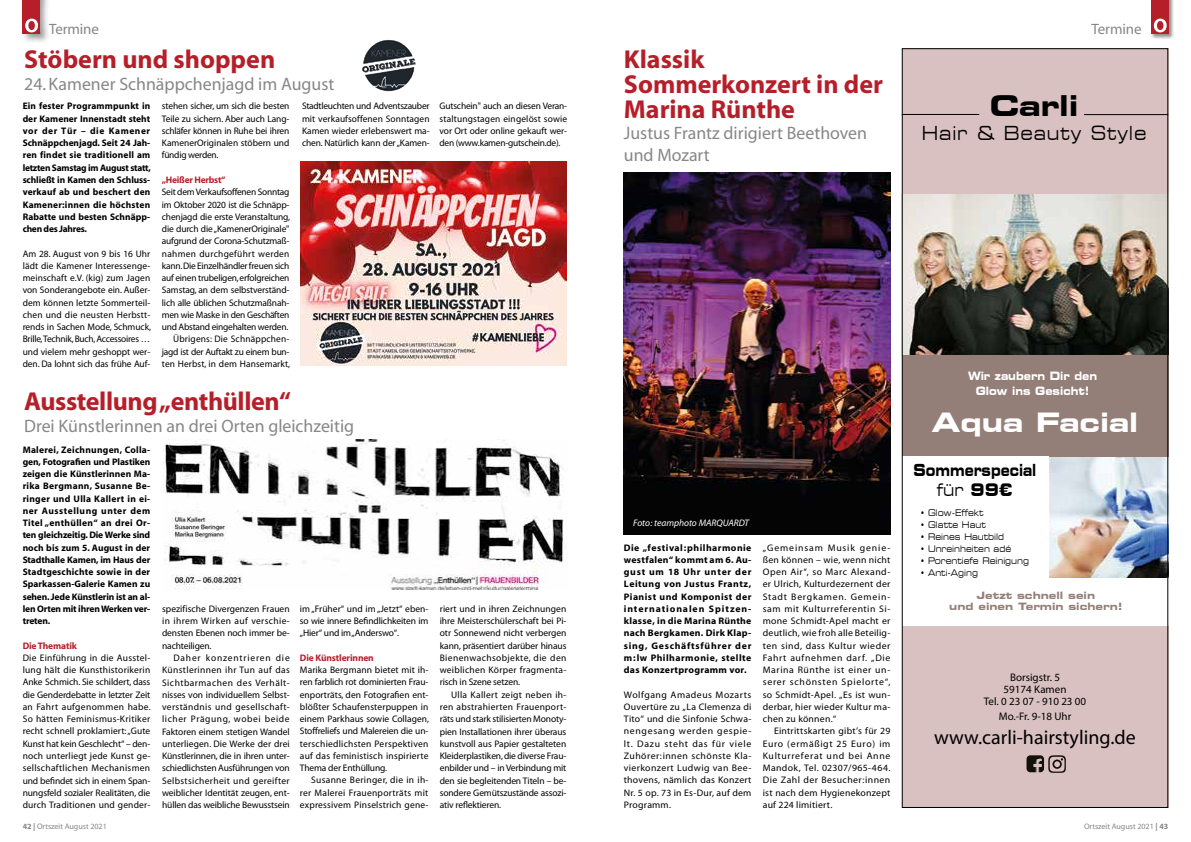
<style>
.page{position:relative;width:1191px;height:842px;background:#fff}
.page>*{position:absolute;margin:0;border:0;box-sizing:border-box;transform-origin:0 0}
.t1{font:700 expanded 28.4px "Square 721 BT";color:#000}
.t2{font:700 expanded 26.5px "Square 721 BT";color:#fff}
.t3{font:700 26px/25px "Myriad";color:#b61f29}
.t4{font:20px "Myriad Pro";color:#000}
.t5{font:expanded 19.2px "Square 721 BT";letter-spacing:.055em;color:#000;scale:.84 1}
.t6{font:18px/21.6px "Myriad";color:#878787}
.t7{font:expanded 17.2px "Square 721 BT";color:#000;scale:.84 1}
.t8{font:700 expanded 16.5px "Square 721 BT";color:#000;scale:.73 1}
.t9{font:15px "Myriad";letter-spacing:-.01em;color:#878787}
.t10{font:700 expanded 11.4px/15px "Square 721 BT";color:#fff;text-align:center;scale:.84 1}
.t11{font:11px/12px "Myriad Pro";color:#000;text-align:center}
.t12{font:700 expanded 10px/11.6px "Square 721 BT";color:#937f78;text-align:center}
.t13{font:9.5px/12.3px "Myriad";letter-spacing:-.01em;color:#000;text-align:justify}
.t14{font:700 9.5px/12.3px "Myriad";letter-spacing:.01em;color:#000;text-align:justify}
.t15{font:700 9.5px "Myriad";letter-spacing:-.015em;color:#b61f29}
.t16{font:italic 9.5px "Myriad";letter-spacing:-.005em;color:#fff}
.t17{font:expanded 9px "Square 721 BT";color:#000;scale:.84 1}
.t18{font:8px "Myriad";color:#878787}
.s1{font-weight:700}
</style>
<div class="page">
<div style="left:21px;top:0;width:29px;height:44px;background:#000;opacity:.41"></div>
<div style="left:23px;top:0;width:17px;height:34px;background:#b61f29"></div>
<svg style="left:25px;top:19px;width:13px;height:13px"></svg>
<div style="left:1150px;top:0;width:23px;height:39px;background:#000;opacity:.44"></div>
<div style="left:1151px;top:0;width:17px;height:34px;background:#b61f29"></div>
<svg style="left:1153px;top:19px;width:13px;height:13px"></svg>
<img style="left:300px;top:161px;width:267px;height:204px">
<img style="left:624px;top:172px;width:266px;height:362px">
<img style="left:362px;top:39px;width:54px;height:53px">
<img style="left:164px;top:439px;width:400px;height:151px">
<div style="left:901px;top:48px;width:267px;height:760px;background:#dac1c1"></div>
<img style="left:903px;top:194px;width:263px;height:161px">
<hr style="left:901px;top:114px;width:78px;height:1px;background:#000">
<hr style="left:1084px;top:114px;width:84px;height:1px;background:#000">
<img style="left:1048px;top:755px;width:17px;height:18px">
<img style="left:1026px;top:755px;width:18px;height:17px">
<img style="left:1049px;top:456px;width:117px;height:122px">
<div style="left:901px;top:355px;width:267px;height:101px;background:#937f78"></div>
<div style="left:901px;top:456px;width:148px;height:127px;background:#fff"></div>
<div style="left:901px;top:578px;width:267px;height:48px;background:#fff"></div>
<div style="left:901px;top:48px;width:267px;height:760px;border:1px solid #000"></div>
<h3 class="t9" style="left:49px;top:21px;width:52px">Termine</h3>
<h3 class="t9" style="left:1091px;top:21px;width:52px">Termine</h3>
<h3 class="t3" style="left:24px;top:48px;width:252px">Stöbern und shoppen</h3>
<h3 class="t6" style="left:24px;top:74px;width:312px">24. Kamener Schnäppchenjagd im August</h3>
<p class="t14" style="left:23px;top:100px;width:130px">Ein fester Programmpunkt in der Kamener Innenstadt steht vor der Tür – die Kamener Schnäppchenjagd. Seit 24 Jah&shy;ren findet sie traditionell am letzten Samstag im August statt, schließt in Kamen den Schluss&shy;verkauf ab und beschert den Kamener:innen die höchsten Rabatte und besten Schnäpp&shy;chen des Jahres.</p>
<p class="t13" style="left:23px;top:248px;width:130px">Am 28. August von 9 bis 16 Uhr lädt die Kamener Interessenge&shy;meinschaft e.V. (kig) zum Jagen von Sonderangebote ein. Außer&shy;dem können letzte Sommerteil&shy;chen und die neusten Herbstt&shy;rends in Sachen Mode, Schmuck, Brille, Technik, Buch, Accessoires … und vielem mehr geshoppt wer&shy;den. Da lohnt sich das frühe Auf-</p>
<p class="t13" style="left:162px;top:101px;width:129px">stehen sicher, um sich die besten Teile zu sichern. Aber auch Lang&shy;schläfer können in Ruhe bei ihren KamenerOriginalen stöbern und fündig werden.</p>
<p class="t15" style="left:162px;top:175px;width:65px">„Heißer Herbst“</p>
<p class="t13" style="left:162px;top:186px;width:130px;text-align:right">Seit dem Verkaufsoffenen Sonntag im Oktober 2020 ist die Schnäpp&shy;chenjagd die erste Veranstaltung, die durch die „KamenerOriginale" aufgrund der Corona-Schutzmaß&shy;nahmen durchgeführt werden kann. Die Einzelhändler freuen sich auf einen trubeligen, erfolgreichen<br>Samstag, an dem selbstverständ&shy;lich alle üblichen Schutzmaßnah&shy;men wie Maske in den Geschäften und Abstand eingehalten werden.<br>Übrigens: Die Schnäppchen&shy;jagd ist der Auftakt zu einem bun&shy;ten Herbst, in dem Hansemarkt,</p>
<p class="t13" style="left:302px;top:101px;width:129px">Stadtleuchten und Adventszauber mit verkaufsoffenen Sonntagen Kamen wieder erlebenswert ma&shy;chen. Natürlich kann der „Kamen-</p>
<p class="t13" style="left:439px;top:101px;width:129px">Gutschein" auch an diesen Veran&shy;staltungstagen eingelöst sowie vor Ort oder online gekauft wer&shy;den (www.kamen-gutschein.de).</p>
<h3 class="t3" style="left:24px;top:390px;width:268px">Ausstellung „enthüllen“</h3>
<h3 class="t6" style="left:24px;top:416px;width:331px">Drei Künstlerinnen an drei Orten gleichzeitig</h3>
<p class="t14" style="left:23px;top:444px;width:129px">Malerei, Zeichnungen, Colla&shy;gen, Fotografien und Plastiken zeigen die Künstlerinnen Ma&shy;rika Bergmann, Susanne Be&shy;ringer und Ulla Kallert in ei&shy;ner Ausstellung unter dem Titel „enthüllen“ an drei Or&shy;ten gleichzeitig. Die Werke sind noch bis zum 5. August in der Stadthalle Kamen, im Haus der Stadtgeschichte sowie in der Sparkassen-Galerie Kamen zu sehen. Jede Künstlerin ist an al&shy;len Orten mit ihren Werken ver&shy;treten.</p>
<p class="t15" style="left:23px;top:641px;width:56px">Die Thematik</p>
<p class="t13" style="left:23px;top:652px;width:130px">Die Einführung in die Ausstel&shy;lung hält die Kunsthistorikerin Anke Schmich. Sie schildert, dass die Genderdebatte in letzter Zeit an Fahrt aufgenommen habe.<br>So hätten Feminismus-Kritiker recht schnell proklamiert: „Gute Kunst hat kein Geschlecht“ – den&shy;noch unterliegt jede Kunst ge&shy;sellschaftlichen Mechanismen und befindet sich in einem Span&shy;nungsfeld sozialer Realitäten, die durch Traditionen und gender-</p>
<p class="t13" style="left:162px;top:603px;width:129px">spezifische Divergenzen Frauen in ihrem Wirken auf verschie&shy;densten Ebenen noch immer be&shy;nachteiligen.</p>
<p class="t13" style="left:162px;top:652px;width:129px;text-indent:11px">Daher konzentrieren die Künstlerinnen ihr Tun auf das Sichtbarmachen des Verhält&shy;nisses von individuellem Selbst&shy;verständnis und gesellschaft&shy;licher Prägung, wobei beide Faktoren einem stetigen Wandel unterliegen. Die Werke der drei Künstlerinnen, die in ihren unter&shy;schiedlichsten Ausführungen von Selbstsicherheit und gereifter weiblicher Identität zeugen, ent&shy;hüllen das weibliche Bewusstsein</p>
<p class="t13" style="left:300px;top:603px;width:130px">im „Früher“ und im „Jetzt“ eben&shy;so wie innere Befindlichkeiten im „Hier“ und im „Anderswo“.</p>
<p class="t15" style="left:300px;top:653px;width:75px">Die Künstlerinnen</p>
<p class="t13" style="left:300px;top:664px;width:131px">Marika Bergmann bietet mit ih&shy;ren farblich rot dominierten Frau&shy;enporträts, den Fotografien ent&shy;blößter Schaufensterpuppen in einem Parkhaus sowie Collagen, Stoffreliefs und Malereien die un&shy;terschiedlichsten Perspektiven auf das feministisch inspirierte Thema der Enthüllung.</p>
<p class="t13" style="left:300px;top:774px;width:130px;text-indent:11px">Susanne Beringer, die in ih&shy;rer Malerei Frauenporträts mit expressivem Pinselstrich gene-</p>
<p class="t13" style="left:440px;top:603px;width:128px">riert und in ihren Zeichnungen ihre Meisterschülerschaft bei Pi&shy;otr Sonnewend nicht verbergen kann, präsentiert darüber hinaus Bienenwachsobjekte, die den weiblichen Körper fragmenta&shy;risch in Szene setzen.</p>
<p class="t13" style="left:440px;top:689px;width:128px;text-indent:11px">Ulla Kallert zeigt neben ih&shy;ren abstrahierten Frauenport&shy;räts und stark stilisierten Monoty&shy;pien Installationen ihrer überaus kunstvoll aus Papier gestalteten Kleiderplastiken, die diverse Frau&shy;enbilder und – in Verbindung mit den sie begleitenden Titeln – be&shy;sondere Gemütszustände assozi&shy;ativ reflektieren.</p>
<h3 class="t3" style="left:624px;top:47px;width:261px">Klassik<br>Sommerkonzert in der<br>Marina Rünthe</h3>
<h3 class="t6" style="left:624px;top:123px;width:245px">Justus Frantz dirigiert Beethoven und Mozart</h3>
<h1 class="t1" style="left:989px;top:88px;width:91px">Carli</h1>
<h3 class="t5" style="left:921px;top:122px;width:269px">Hair &amp; Beauty Style</h3>
<p class="t16" style="left:633px;top:518px;width:118px">Foto: teamphoto MARQUARDT</p>
<p class="t14" style="left:624px;top:542px;width:129px">Die „festival:philharmonie westfalen“ kommt am 6. Au&shy;gust um 18 Uhr unter der Leitung von Justus Frantz, Pianist und Komponist der internationalen Spitzen&shy;klasse, in die Marina Rünthe nach Bergkamen. Dirk Klap&shy;sing, Geschäftsführer der m:lw Philharmonie, stellte das Konzertprogramm vor.</p>
<p class="t13" style="left:624px;top:689px;width:129px">Wolfgang Amadeus Mozarts Ouvertüre zu „La Clemenza di Tito“ und die Sinfonie Schwa&shy;nengesang werden gespie&shy;lt. Dazu steht das für viele Zuhörer:innen schönste Kla&shy;vierkonzert Ludwig van Bee&shy;thovens, nämlich das Konzert Nr. 5 op. 73 in Es-Dur, auf dem Programm.</p>
<p class="t13" style="left:763px;top:542px;width:129px">„Gemeinsam Musik genie&shy;ßen können – wie, wenn nicht Open Air“, so Marc Alexand&shy;er Ulrich, Kulturdezernent der Stadt Bergkamen. Gemein&shy;sam mit Kulturreferentin Si&shy;mone Schmidt-Apel macht er deutlich, wie froh alle Beteilig&shy;ten sind, dass Kultur wieder Fahrt aufnehmen darf. „Die Marina Rünthe ist einer un&shy;serer schönsten Spielorte“, so Schmidt-Apel. „Es ist wun&shy;derbar, hier wieder Kultur ma&shy;chen zu können.“</p>
<p class="t13" style="left:763px;top:725px;width:129px;text-indent:11px">Eintrittskarten gibt’s für 29<br>Euro (ermäßigt 25 Euro) im Kulturreferat und bei Anne Mandok, Tel. 02307/965-464.<br>Die Zahl der Besucher:innen ist nach dem Hygienekonzept auf 224 limitiert.</p>
<p class="t10" style="left:968px;top:368px;width:155px">Wir zaubern Dir den<br>Glow ins Gesicht!</p>
<h2 class="t2" style="left:932px;top:406px;width:208px">Aqua Facial</h2>
<h3 class="t8" style="left:913px;top:460px;width:170px">Sommerspecial</h3>
<h3 class="t7" style="left:937px;top:479px;width:92px">für <span class="s1">99€</span></h3>
<p class="t17" style="left:921px;top:508px;width:76px">• Glow-Effekt</p>
<p class="t17" style="left:921px;top:520px;width:79px">• Glatte Haut</p>
<p class="t17" style="left:921px;top:532px;width:100px">• Reines Hautbild</p>
<p class="t17" style="left:921px;top:544px;width:109px">• Unreinheiten adé</p>
<p class="t17" style="left:921px;top:556px;width:130px">• Porentiefe Reinigung</p>
<p class="t17" style="left:921px;top:568px;width:69px">• Anti-Aging</p>
<p class="t12" style="left:949px;top:589px;width:175px">Jetzt schnell sein<br>und einen Termin sichern!</p>
<p class="t11" style="left:983px;top:671px;width:104px">Borsigstr. 5<br>59174 Kamen<br>Tel. 0 23 07 - 910 23 00</p>
<p class="t11" style="left:998px;top:710px;width:74px">Mo.-Fr. 9-18 Uhr</p>
<h3 class="t4" style="left:934px;top:725px;width:203px">www.carli-hairstyling.de</h3>
<p class="t18" style="left:23px;top:823px;width:86px"><span class="s1">42 |</span> Ortszeit August 2021</p>
<p class="t18" style="left:1084px;top:823px;width:86px">Ortszeit August 2021 <span class="s1">| 43</span></p>
</div>
